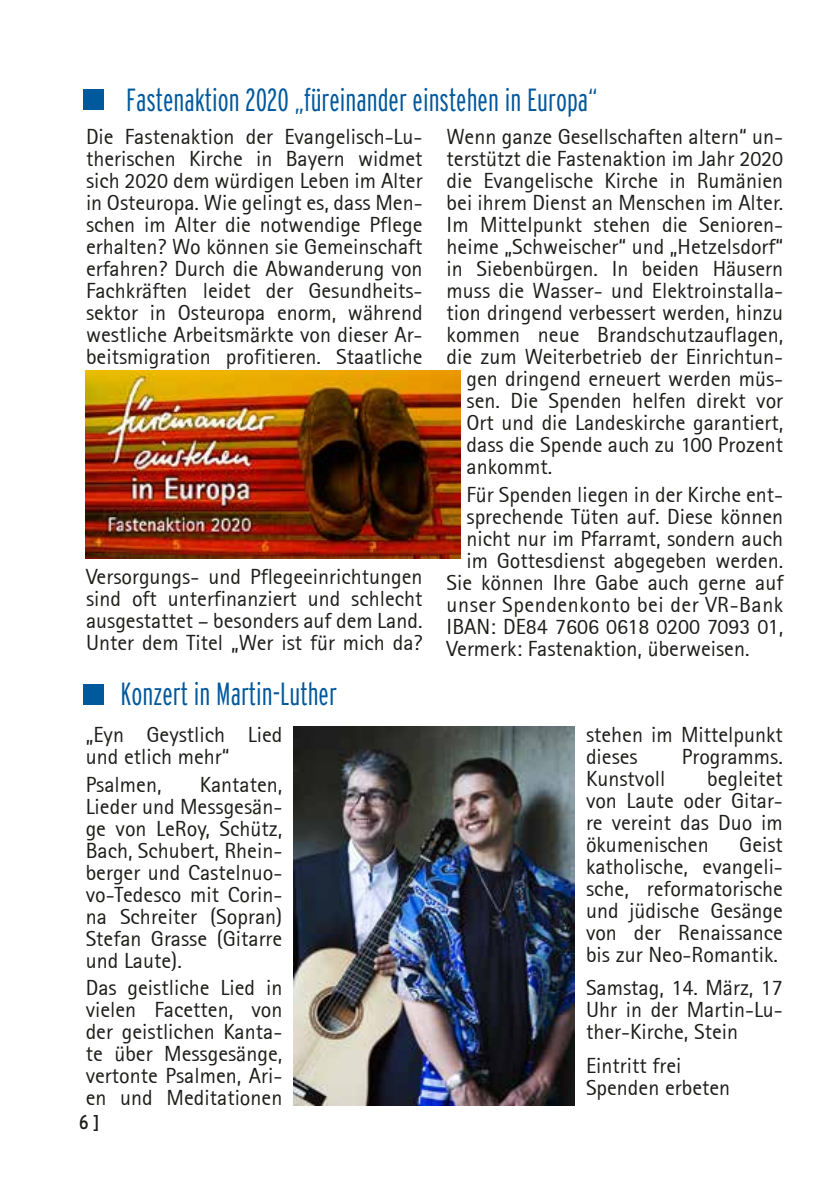
<style>
.page{position:relative;width:840px;height:1191px;background:#fff}
.page>*{position:absolute;margin:0;border:0;box-sizing:border-box;transform-origin:0 0}
.t1{font:300 extra-condensed 32px "Interstate";color:#00589d}
.t2{font:22px/22px "Rotis Sans Serif 55";color:#1d1d1b;text-align:justify}
.t3{font:22px "Rotis Sans Serif 55";letter-spacing:.025em;color:#1d1d1b}
.t4{font:condensed 20px "Interstate";color:#1d1d1b}
</style>
<div class="page">
<div style="left:84px;top:90px;width:20px;height:20px;background:#00589d"></div>
<div style="left:84px;top:684px;width:20px;height:21px;background:#00589d"></div>
<img style="left:85px;top:370px;width:375px;height:188px">
<img style="left:293px;top:726px;width:281px;height:379px">
<h1 class="t1" style="left:126px;top:82px;width:472px">Fastenaktion 2020 „füreinander einstehen in Europa“</h1>
<p class="t2" style="left:86px;top:125px;width:338px">Die Fastenaktion der Evangelisch-Lu&shy;therischen Kirche in Bayern widmet sich 2020 dem würdigen Leben im Alter in Osteuropa. Wie gelingt es, dass Men&shy;schen im Alter die notwendige Pflege erhalten? Wo können sie Gemeinschaft erfahren? Durch die Abwanderung von Fachkräften leidet der Gesundheits&shy;sektor in Osteuropa enorm, während westliche Arbeitsmärkte von dieser Ar&shy;beitsmigration profitieren. Staatliche</p>
<p class="t2" style="left:86px;top:565px;width:338px">Versorgungs- und Pflegeeinrichtungen sind oft unterfinanziert und schlecht ausgestattet – besonders auf dem Land.<br>Unter dem Titel „Wer ist für mich da?</p>
<h1 class="t1" style="left:120px;top:675px;width:218px">Konzert in Martin-Luther</h1>
<p class="t2" style="left:86px;top:723px;width:198px">„Eyn Geystlich Lied und etlich mehr“</p>
<p class="t2" style="left:86px;top:773px;width:77px">Psalmen,</p>
<p class="t2" style="left:86px;top:773px;width:198px;text-indent:114px">Kantaten, Lieder und Messgesän&shy;ge von LeRoy, Schütz, Bach, Schubert, Rhein&shy;berger und Castelnuo&shy;vo-Tedesco mit Corin&shy;na Schreiter (Sopran)<br>Stefan Grasse (Gitarre und Laute).</p>
<p class="t2" style="left:86px;top:976px;width:198px">Das geistliche Lied in vielen Facetten, von der geistlichen Kanta&shy;te über Messgesänge, vertonte Psalmen, Ari&shy;en und Meditationen</p>
<p class="t4" style="left:79px;top:1111px;width:22px">6 ]</p>
<p class="t2" style="left:446px;top:125px;width:338px">Wenn ganze Gesellschaften altern“ un-</p>
<p class="t2" style="left:446px;top:147px;width:338px">terstützt die Fastenaktion im Jahr 2020</p>
<p class="t2" style="left:446px;top:169px;width:338px">die Evangelische Kirche in Rumänien</p>
<p class="t2" style="left:446px;top:191px;width:338px">bei ihrem Dienst an Menschen im Alter.</p>
<p class="t2" style="left:446px;top:213px;width:338px">Im Mittelpunkt stehen die Senioren-</p>
<p class="t2" style="left:446px;top:235px;width:338px">heime „Schweischer“ und „Hetzelsdorf“</p>
<p class="t2" style="left:446px;top:257px;width:338px">in Siebenbürgen. In beiden Häusern</p>
<p class="t2" style="left:446px;top:279px;width:338px">muss die Wasser- und Elektroinstalla-</p>
<p class="t2" style="left:446px;top:301px;width:338px">tion dringend verbessert werden, hinzu</p>
<p class="t2" style="left:446px;top:323px;width:338px">kommen neue Brandschutzauflagen,</p>
<p class="t2" style="left:446px;top:345px;width:338px">die zum Weiterbetrieb der Einrichtun-</p>
<p class="t2" style="left:466px;top:367px;width:318px">gen dringend erneuert werden müs-</p>
<p class="t2" style="left:466px;top:389px;width:318px">sen. Die Spenden helfen direkt vor</p>
<p class="t2" style="left:466px;top:411px;width:318px">Ort und die Landeskirche garantiert,</p>
<p class="t2" style="left:466px;top:433px;width:318px">dass die Spende auch zu 100 Prozent</p>
<p class="t2" style="left:466px;top:455px;width:87px">ankommt.</p>
<p class="t2" style="left:466px;top:483px;width:318px">Für Spenden liegen in der Kirche ent-</p>
<p class="t2" style="left:466px;top:505px;width:318px">sprechende Tüten auf. Diese können</p>
<p class="t2" style="left:466px;top:527px;width:318px">nicht nur im Pfarramt, sondern auch</p>
<p class="t2" style="left:466px;top:549px;width:318px">im Gottesdienst abgegeben werden.</p>
<p class="t2" style="left:446px;top:571px;width:338px">Sie können Ihre Gabe auch gerne auf</p>
<p class="t3" style="left:446px;top:591px;width:338px">unser Spendenkonto bei der VR-Bank</p>
<p class="t2" style="left:446px;top:615px;width:338px">IBAN: DE84 7606 0618 0200 7093 01,</p>
<p class="t2" style="left:446px;top:637px;width:304px">Vermerk: Fastenaktion, überweisen.</p>
<p class="t2" style="left:585px;top:723px;width:198px">stehen im Mittelpunkt dieses</p>
<p class="t2" style="left:681px;top:745px;width:103px">Programms.</p>
<p class="t2" style="left:585px;top:767px;width:198px;text-indent:121px">begleitet von Laute oder Gitar&shy;re vereint das Duo im ökumenischen</p>
<p class="t2" style="left:585px;top:767px;width:81px">Kunstvoll</p>
<p class="t2" style="left:585px;top:833px;width:198px;text-indent:153px">Geist katholische, evangeli&shy;sche, reformatorische und jüdische Gesänge von der Renaissance bis zur Neo-Romantik.</p>
<p class="t2" style="left:585px;top:976px;width:198px">Samstag, 14. März, 17<br>Uhr in der Martin-Lu&shy;ther-Kirche, Stein</p>
<p class="t2" style="left:585px;top:1054px;width:146px">Eintritt frei<br>Spenden erbeten</p>
</div>
